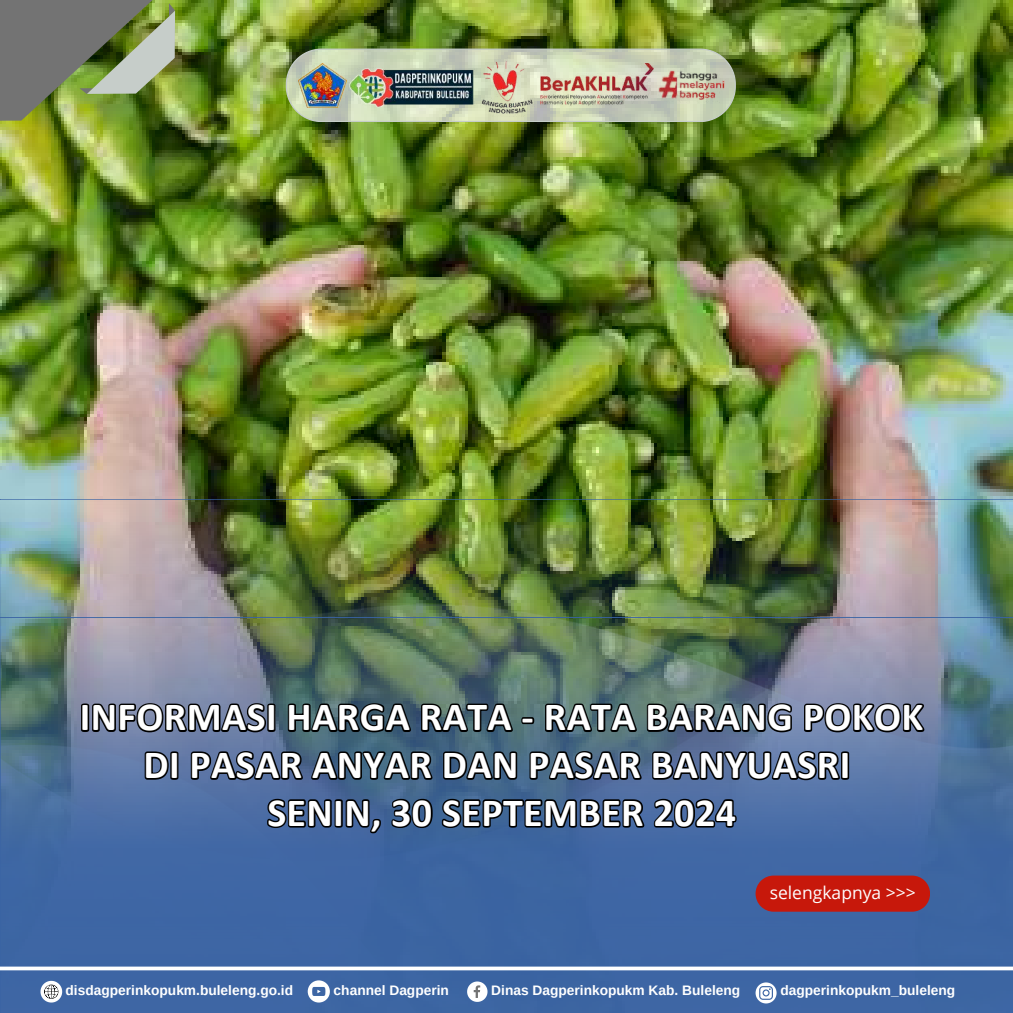
<style>
.page{position:relative;width:1013px;height:1013px;background:#fff}
.page>*{position:absolute;margin:0;border:0;box-sizing:border-box;transform-origin:0 0}
.t1{font:700 40px/47.8px "Calibri";letter-spacing:.01em;color:#fff;text-align:center}
.t2{font:17.5px "Open Sans";color:#fff}
.t3{font:700 13.75px "Arimo";color:#fff}
</style>
<div class="page">
<img style="left:0;top:0;width:1012px;height:500px">
<img style="left:0;top:500px;width:1012px;height:118px">
<svg style="left:0;top:618px;width:1012px;height:394px;background:#4d6e96"></svg>
<svg style="left:467px;top:981px;width:20px;height:20px"></svg>
<svg style="left:40px;top:980px;width:22px;height:22px"></svg>
<svg style="left:308px;top:980px;width:22px;height:22px"></svg>
<svg style="left:755px;top:982px;width:21px;height:21px"></svg>
<svg style="left:0;top:966px;width:1012px;height:4px"></svg>
<svg style="left:286px;top:49px;width:450px;height:73px;background:#c2ccae"></svg>
<img style="left:298px;top:63px;width:48px;height:44px">
<img style="left:348px;top:67px;width:127px;height:41px">
<img style="left:540px;top:63px;width:110px;height:43px">
<img style="left:650px;top:63px;width:83px;height:47px">
<svg style="left:755px;top:875px;width:175px;height:36px;background:#be1c14"></svg>
<svg style="left:0;top:0;width:175px;height:122px;background:#7d8865"></svg>
<img style="left:475px;top:58px;width:63px;height:59px">
<svg style="left:78px;top:691px;width:848px;height:144px;background:#415774"></svg>
<h1 class="t1" style="left:80px;top:696px;width:845px">INFORMASI HARGA RATA - RATA BARANG POKOK<br>DI PASAR ANYAR DAN PASAR BANYUASRI<br>SENIN, 30 SEPTEMBER 2024</h1>
<p class="t2" style="left:769px;top:880px;width:148px">selengkapnya &gt;&gt;&gt;</p>
<p class="t3" style="left:66px;top:983px;width:229px">disdagperinkopukm.buleleng.go.id</p>
<p class="t3" style="left:333px;top:982px;width:117px">channel Dagperin</p>
<p class="t3" style="left:491px;top:983px;width:250px">Dinas Dagperinkopukm Kab. Buleleng</p>
<p class="t3" style="left:780px;top:983px;width:176px">dagperinkopukm_buleleng</p>
</div>
